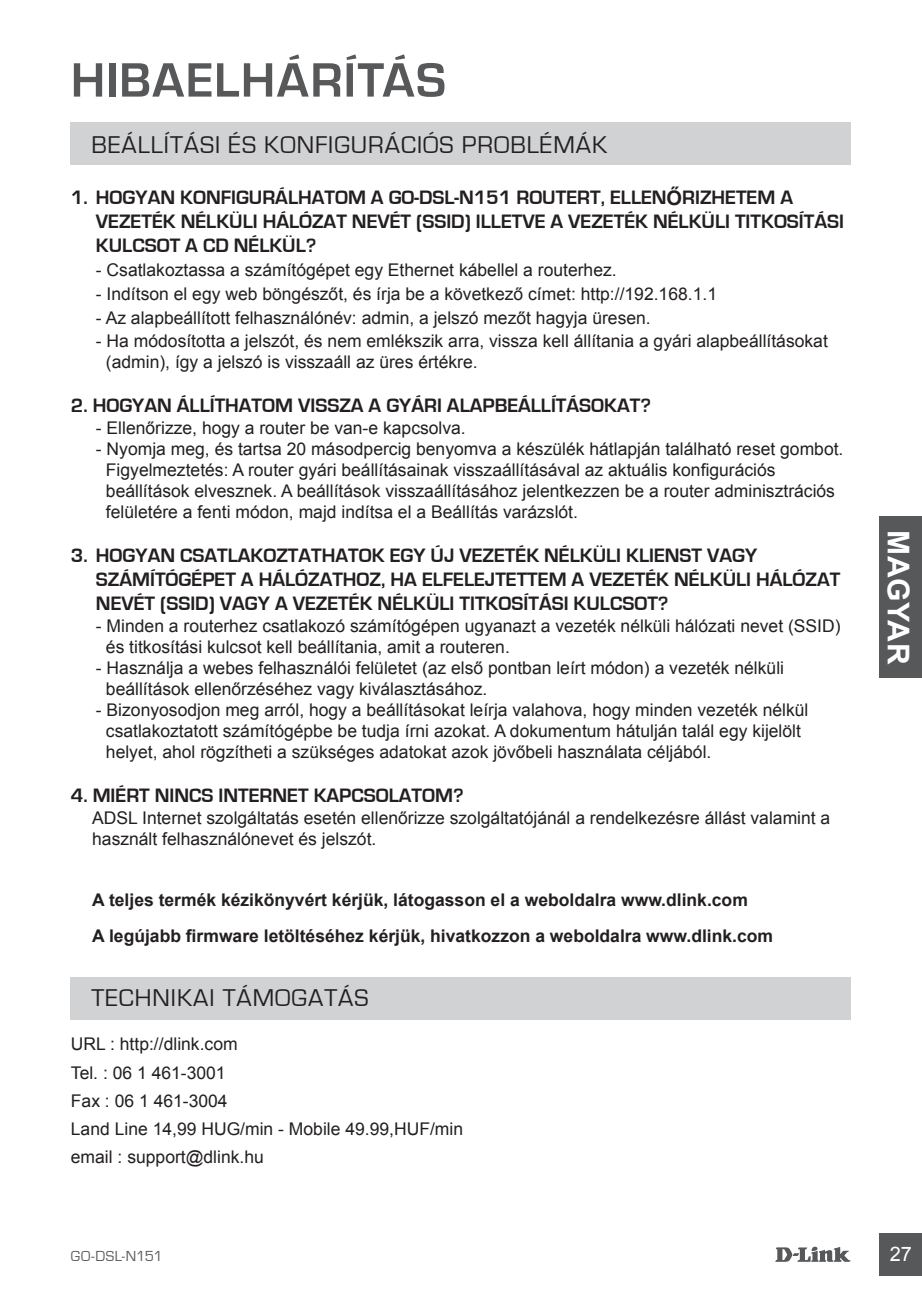
<style>
.page{position:relative;width:922px;height:1297px;background:#fff}
.page>*{position:absolute;margin:0;border:0;box-sizing:border-box;transform-origin:0 0}
.t1{font:700 50px "Eurostile";letter-spacing:.03em;color:#57585a}
.t2{font:700 30px "Arial";letter-spacing:.005em;color:#fff}
.t3{font:25px "Eurostile";letter-spacing:.04em;color:#231f20}
.t4{font:700 20px/24px "Eurostile";color:#231f20}
.t5{font:20px "Arial";color:#fff}
.t6{font:17.5px/21px "Arial";color:#231f20}
.t7{font:700 17.5px/36px "Arial";color:#231f20}
.t8{font:15px "Eurostile";letter-spacing:.025em;color:#57585a}
.s1{font-family:"Arial"}
</style>
<div class="page">
<svg style="left:775px;top:1246px;width:75px;height:16px"></svg>
<div style="left:879px;top:1233px;width:42px;height:43px;background:#57585a"></div>
<div style="left:879px;top:516px;width:42px;height:161px;background:#57585a"></div>
<div style="left:71px;top:122px;width:779px;height:43px;background:#d1d2d4"></div>
<div style="left:71px;top:977px;width:779px;height:43px;background:#d1d2d4"></div>
<h1 class="t1" style="left:71px;top:53px;width:376px">HIBAELHÁRÍTÁS</h1>
<h3 class="t3" style="left:92px;top:131px;width:517px">BEÁLLÍTÁSI ÉS KONFIGURÁCIÓS PROBLÉMÁK</h3>
<p class="t4" style="left:96px;top:186px;width:749px;text-indent:-25px">1. HOGYAN KONFIGURÁLHATOM A GO-DSL-N151 ROUTERT, ELLEN<span class="s1">Ő</span>RIZHETEM A<br>VEZETÉK NÉLKÜLI HÁLÓZAT NEVÉT (SSID) ILLETVE A VEZETÉK NÉLKÜLI TITKOSÍTÁSI<br>KULCSOT A CD NÉLKÜL?</p>
<p class="t6" style="left:96px;top:260px;width:522px">- Csatlakoztassa a számítógépet egy Ethernet kábellel a routerhez.</p>
<p class="t6" style="left:96px;top:284px;width:622px">- Indítson el egy web böngészőt, és írja be a következő címet: http://192.168.1.1</p>
<p class="t6" style="left:96px;top:308px;width:556px">- Az alapbeállított felhasználónév: admin, a jelszó mezőt hagyja üresen.</p>
<p class="t6" style="left:106px;top:330px;width:723px;text-indent:-10px">- Ha módosította a jelszót, és nem emlékszik arra, vissza kell állítania a gyári alapbeállításokat (admin), így a jelszó is visszaáll az üres értékre.</p>
<p class="t4" style="left:71px;top:393px;width:581px">2. HOGYAN ÁLLÍTHATOM VISSZA A GYÁRI ALAPBEÁLLÍTÁSOKAT?</p>
<p class="t6" style="left:96px;top:417px;width:371px">- Ellenőrizze, hogy a router be van-e kapcsolva.</p>
<p class="t6" style="left:106px;top:438px;width:738px;text-indent:-10px">- Nyomja meg, és tartsa 20 másodpercig benyomva a készülék hátlapján található reset gombot.<br>Figyelmeztetés: A router gyári beállításainak visszaállításával az aktuális konfigurációs beállítások elvesznek. A beállítások visszaállításához jelentkezzen be a router adminisztrációs felületére a fenti módon, majd indítsa el a Beállítás varázslót.</p>
<p class="t4" style="left:96px;top:543px;width:745px;text-indent:-25px">3. HOGYAN CSATLAKOZTATHATOK EGY ÚJ VEZETÉK NÉLKÜLI KLIENST VAGY<br>SZÁMÍTÓGÉPET A HÁLÓZATHOZ, HA ELFELEJTETTEM A VEZETÉK NÉLKÜLI HÁLÓZAT<br>NEVÉT (SSID) VAGY A VEZETÉK NÉLKÜLI TITKOSÍTÁSI KULCSOT?</p>
<p class="t6" style="left:106px;top:615px;width:736px;text-indent:-10px">- Minden a routerhez csatlakozó számítógépen ugyanazt a vezeték nélküli hálózati nevet (SSID) és titkosítási kulcsot kell beállítania, amit a routeren.</p>
<p class="t6" style="left:106px;top:657px;width:679px;text-indent:-10px">- Használja a webes felhasználói felületet (az első pontban leírt módon) a vezeték nélküli beállítások ellenőrzéséhez vagy kiválasztásához.</p>
<p class="t6" style="left:106px;top:699px;width:703px;text-indent:-10px">- Bizonyosodjon meg arról, hogy a beállításokat leírja valahova, hogy minden vezeték nélkül csatlakoztatott számítógépbe be tudja írni azokat. A dokumentum hátulján talál egy kijelölt helyet, ahol rögzítheti a szükséges adatokat azok jövőbeli használata céljából.</p>
<p class="t4" style="left:71px;top:783px;width:394px">4. MIÉRT NINCS INTERNET KAPCSOLATOM?</p>
<p class="t6" style="left:92px;top:807px;width:739px">ADSL Internet szolgáltatás esetén ellenőrizze szolgáltatójánál a rendelkezésre állást valamint a használt felhasználónevet és jelszót.</p>
<p class="t7" style="left:92px;top:882px;width:682px">A teljes termék kézikönyvért kérjük, látogasson el a weboldalra www.dlink.com<br>A legújabb firmware letöltéséhez kérjük, hivatkozzon a weboldalra www.dlink.com</p>
<h3 class="t3" style="left:92px;top:984px;width:278px">TECHNIKAI TÁMOGATÁS</h3>
<p class="t6" style="left:71px;top:1030px;width:393px;line-height:28px">URL : http://dlink.com<br>Tel. : 06 1 461-3001<br>Fax : 06 1 461-3004<br>Land Line 14,99 HUG/min - Mobile 49.99,HUF/min email : support@dlink.hu</p>
<h2 class="t2" style="left:917px;top:530px;width:136px;rotate:90deg">MAGYAR</h2>
<p class="t8" style="left:71px;top:1248px;width:93px">GO-DSL-N151</p>
<p class="t5" style="left:889px;top:1241px;width:24px">27</p>
</div>
